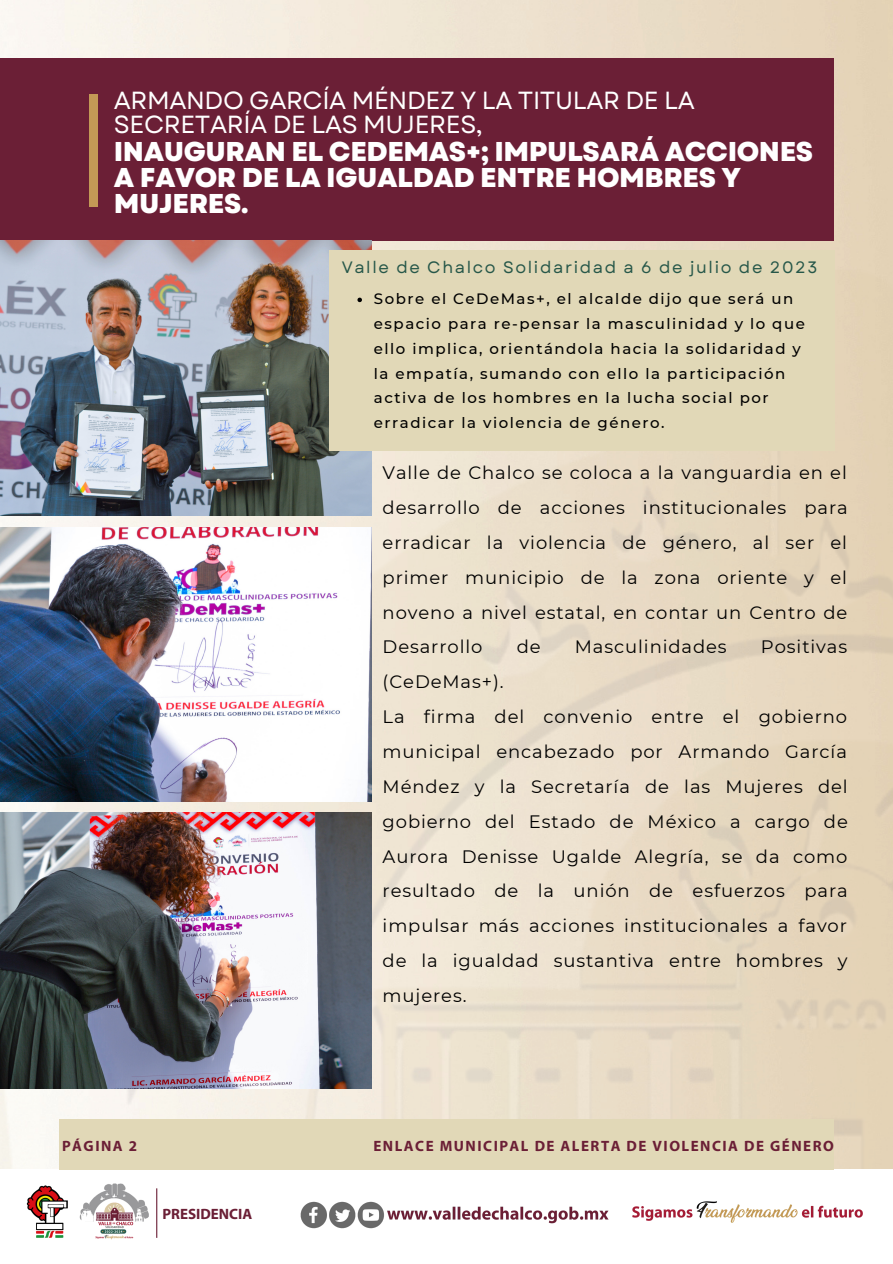
<style>
.page{position:relative;width:893px;height:1264px;background:#fff}
.page>*{position:absolute;margin:0;border:0;box-sizing:border-box;transform-origin:0 0}
.t1{font:800 27.15px/26.1px "Garet";letter-spacing:-.015em;color:#fff}
.t2{font:24.75px/23.7px "Garet";letter-spacing:-.015em;color:#fff}
.t3{font:18px/34.8px "Montserrat";letter-spacing:.05em;color:#000;text-align:justify}
.t4{font:16.5px "Garet";letter-spacing:.1em;color:#265749}
.t5{font:500 15px/24.8px "Montserrat";letter-spacing:.1em;color:#000}
.t6{font:700 15px "Myriad Pro";letter-spacing:.1em;color:#6b1f36}
.t7{font:700 15px "Myriad Pro";color:#6b1f36}
</style>
<div class="page">
<img style="left:0;top:0;width:892px;height:241px">
<img style="left:0;top:241px;width:892px;height:928px">
<div style="left:0;top:59px;width:833px;height:182px;background:#6b1f36"></div>
<div style="left:89px;top:94px;width:9px;height:112px;background:#c39956"></div>
<img style="left:300px;top:1201px;width:309px;height:28px">
<img style="left:27px;top:1185px;width:41px;height:53px">
<img style="left:79px;top:1183px;width:79px;height:57px">
<hr style="left:156px;top:1188px;width:1px;height:49px;background:#6b1f36">
<img style="left:632px;top:1201px;width:231px;height:22px">
<div style="left:59px;top:1119px;width:774px;height:50px;background:#e1d8b7"></div>
<img style="left:0;top:240px;width:371px;height:276px">
<img style="left:0;top:527px;width:371px;height:274px">
<img style="left:0;top:812px;width:371px;height:276px">
<div style="left:329px;top:250px;width:505px;height:200px;background:#e1d8b7"></div>
<svg style="left:357px;top:297px;width:5px;height:5px"></svg>
<p class="t2" style="left:114px;top:89px;width:582px">ARMANDO GARCÍA MÉNDEZ Y LA TITULAR DE LA<br>SECRETARÍA DE LAS MUJERES,</p>
<p class="t1" style="left:114px;top:138px;width:700px">INAUGURAN EL CEDEMAS+; IMPULSARÁ ACCIONES<br>A FAVOR DE LA IGUALDAD ENTRE HOMBRES Y<br>MUJERES.</p>
<p class="t4" style="left:341px;top:255px;width:477px">Valle de Chalco Solidaridad a 6 de julio de 2023</p>
<p class="t5" style="left:374px;top:286px;width:432px">Sobre el CeDeMas+, el alcalde dijo que será un espacio para re-pensar la masculinidad y lo que ello implica, orientándola hacia la solidaridad y la empatía, sumando con ello la participación activa de los hombres en la lucha social por erradicar la violencia de género.</p>
<p class="t3" style="left:382px;top:455px;width:466px">Valle de Chalco se coloca a la vanguardia en el desarrollo de acciones institucionales para erradicar la violencia de género, al ser el primer municipio de la zona oriente y el noveno a nivel estatal, en contar un Centro de Desarrollo</p>
<p class="t3" style="left:516px;top:629px;width:25px">de</p>
<p class="t3" style="left:575px;top:629px;width:153px">Masculinidades</p>
<p class="t3" style="left:761px;top:629px;width:88px">Positivas</p>
<p class="t3" style="left:382px;top:664px;width:122px">(CeDeMas+).</p>
<p class="t3" style="left:382px;top:699px;width:466px">La firma del convenio entre el gobierno municipal encabezado por Armando García Méndez y la Secretaría de las Mujeres del gobierno del Estado de México a cargo de Aurora Denisse Ugalde Alegría, se da como resultado de la unión de esfuerzos para impulsar más acciones institucionales a favor de la igualdad sustantiva entre hombres y mujeres.</p>
<p class="t6" style="left:62px;top:1139px;width:77px">PÁGINA 2</p>
<p class="t6" style="left:373px;top:1139px;width:462px">ENLACE MUNICIPAL DE ALERTA DE VIOLENCIA DE GÉNERO</p>
<p class="t7" style="left:162px;top:1208px;width:91px">PRESIDENCIA</p>
</div>
